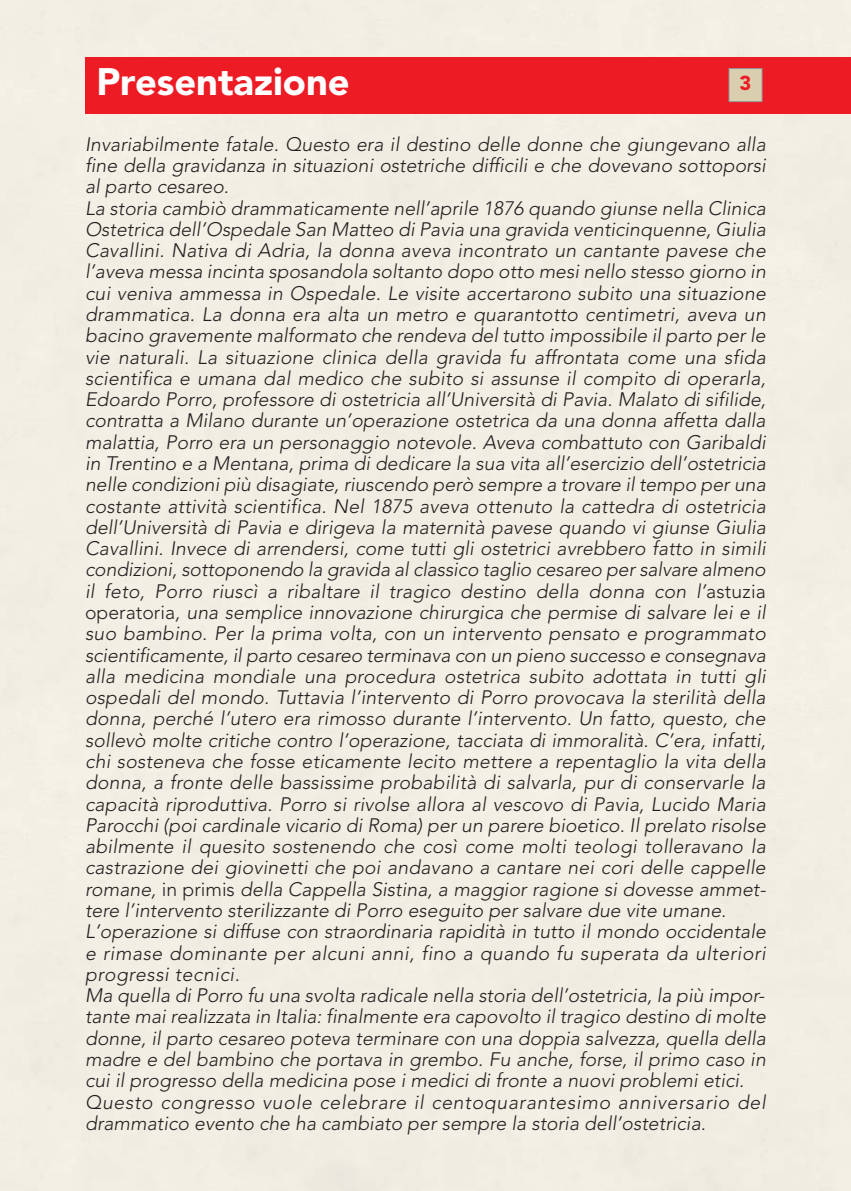
<style>
.page{position:relative;width:851px;height:1191px;background:#fff}
.page>*{position:absolute;margin:0;border:0;box-sizing:border-box;transform-origin:0 0}
.t1{font:900 38px "Avenir";color:#fff}
.t2{font:900 20px "Avenir";color:#ed1c24}
.t3{font:300 19.4px/21.2px "Avenir";letter-spacing:.005em;color:#231f20}
</style>
<div class="page">
<div style="left:0;top:0;width:850px;height:1191px;background:#f2eee3"></div>
<div style="left:85px;top:57px;width:765px;height:56px;background:#ed1c24"></div>
<div style="left:729px;top:69px;width:32px;height:32px;background:#d9cfaf"></div>
<div style="left:728px;top:68px;width:34px;height:34px;border:1px solid #939598"></div>
<h1 class="t1" style="left:96px;top:66px;width:255px">Presentazione</h1>
<p class="t2" style="left:739px;top:75px;width:13px">3</p>
<p class="t3" style="left:85px;top:135px;width:685px">Invariabilmente fatale. Questo era il destino delle donne che giungevano alla fine della gravidanza in situazioni ostetriche difficili e che dovevano sottoporsi al parto cesareo.<br>La storia cambiò drammaticamente nell’aprile 1876 quando giunse nella Clinica Ostetrica dell’Ospedale San Matteo di Pavia una gravida venticinquenne, Giulia Cavallini. Nativa di Adria, la donna aveva incontrato un cantante pavese che l’aveva messa incinta sposandola soltanto dopo otto mesi nello stesso giorno in cui veniva ammessa in Ospedale. Le visite accertarono subito una situazione drammatica. La donna era alta un metro e quarantotto centimetri, aveva un bacino gravemente malformato che rendeva del tutto impossibile il parto per le vie naturali. La situazione clinica della gravida fu affrontata come una sfida scientifica e umana dal medico che subito si assunse il compito di operarla, Edoardo Porro, professore di ostetricia all’Università di Pavia. Malato di sifilide, contratta a Milano durante un’operazione ostetrica da una donna affetta dalla malattia, Porro era un personaggio notevole. Aveva combattuto con Garibaldi in Trentino e a Mentana, prima di dedicare la sua vita all’esercizio dell’ostetricia nelle condizioni più disagiate, riuscendo però sempre a trovare il tempo per una costante attività scientifica. Nel 1875 aveva ottenuto la cattedra di ostetricia dell’Università di Pavia e dirigeva la maternità pavese quando vi giunse Giulia Cavallini. Invece di arrendersi, come tutti gli ostetrici avrebbero fatto in simili condizioni, sottoponendo la gravida al classico taglio cesareo per salvare almeno il feto, Porro riuscì a ribaltare il tragico destino della donna con l’astuzia operatoria, una semplice innovazione chirurgica che permise di salvare lei e il suo bambino. Per la prima volta, con un intervento pensato e programmato scientificamente, il parto cesareo terminava con un pieno successo e consegnava alla medicina mondiale una procedura ostetrica subito adottata in tutti gli ospedali del mondo. Tuttavia l’intervento di Porro provocava la sterilità della donna, perché l’utero era rimosso durante l’intervento. Un fatto, questo, che sollevò molte critiche contro l’operazione, tacciata di immoralità. C’era, infatti, chi sosteneva che fosse eticamente lecito mettere a repentaglio la vita della donna, a fronte delle bassissime probabilità di salvarla, pur di conservarle la capacità riproduttiva. Porro si rivolse allora al vescovo di Pavia, Lucido Maria Parocchi (poi cardinale vicario di Roma) per un parere bioetico. Il prelato risolse abilmente il quesito sostenendo che così come molti teologi tolleravano la castrazione dei giovinetti che poi andavano a cantare nei cori delle cappelle romane, in primis della Cappella Sistina, a maggior ragione si dovesse ammet&shy;tere l’intervento sterilizzante di Porro eseguito per salvare due vite umane.<br>L’operazione si diffuse con straordinaria rapidità in tutto il mondo occidentale e rimase dominante per alcuni anni, fino a quando fu superata da ulteriori progressi tecnici.<br>Ma quella di Porro fu una svolta radicale nella storia dell’ostetricia, la più impor&shy;tante mai realizzata in Italia: finalmente era capovolto il tragico destino di molte donne, il parto cesareo poteva terminare con una doppia salvezza, quella della madre e del bambino che portava in grembo. Fu anche, forse, il primo caso in cui il progresso della medicina pose i medici di fronte a nuovi problemi etici.<br>Questo congresso vuole celebrare il centoquarantesimo anniversario del drammatico evento che ha cambiato per sempre la storia dell’ostetricia.</p>
</div>
